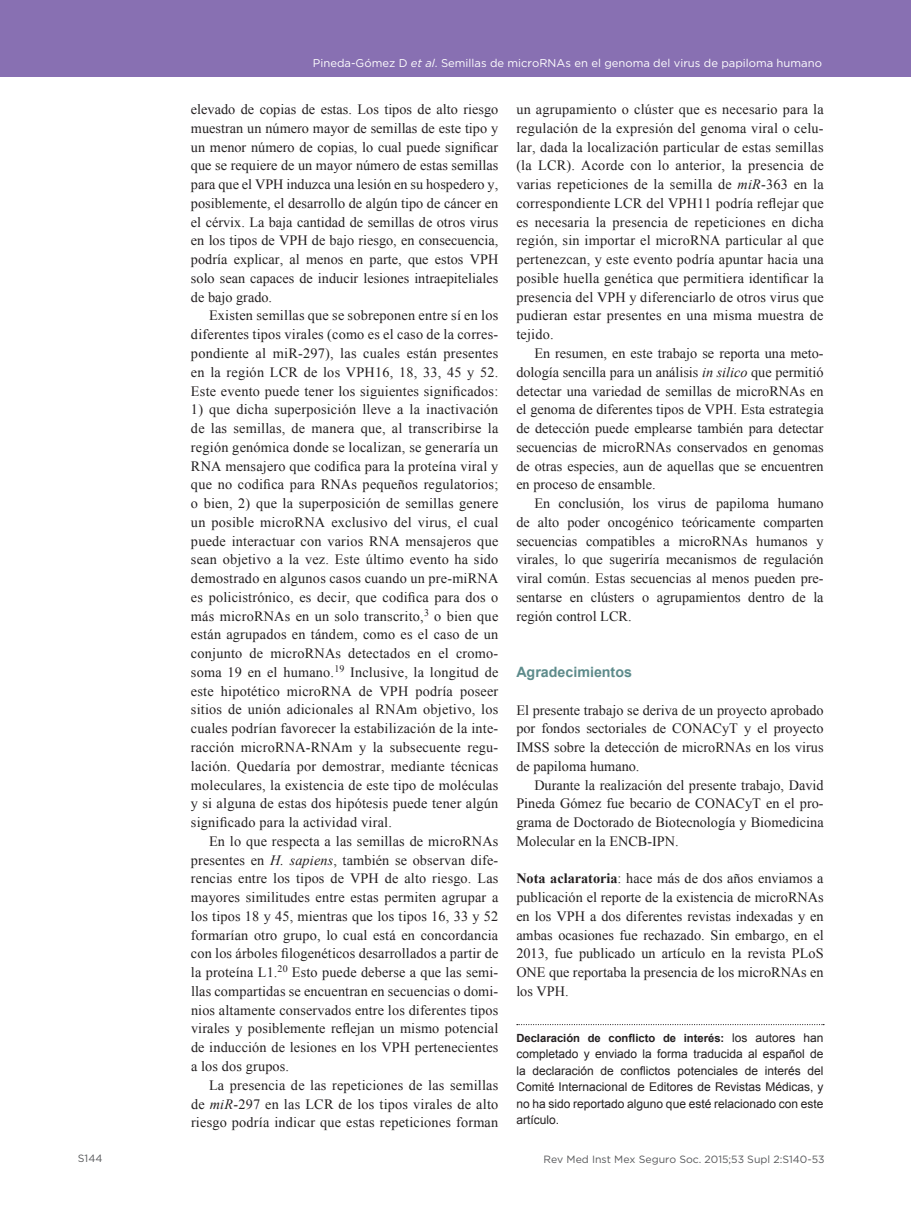
<style>
.page{position:relative;width:911px;height:1231px;background:#fff}
.page>*{position:absolute;margin:0;border:0;box-sizing:border-box;transform-origin:0 0}
.t1{font:14.25px/18.8px "Times New Roman";color:#231f20;text-align:justify}
.t2{font:700 14.25px "Arial";color:#5d8b8b}
.t3{font:12px/16.5px "Arial";color:#231f20;text-align:justify}
.t4{font:11.25px "Gotham";color:#fff}
.t5{font:700 11.25px "Arial";color:#231f20}
.t6{font:10.5px "Gotham";color:#57585a}
.s1{font-style:italic}
.s2{font-weight:700}
.s3{font-weight:400;font-size:12px}
</style>
<div class="page">
<div style="left:0;top:0;width:910px;height:77px;background:#8870b2"></div>
<p class="t6" style="left:78px;top:1151px;width:26px">S144</p>
<p class="t4" style="left:313px;top:56px;width:510px">Pineda-Gómez D <span class="s1">et al</span>. Semillas de microRNAs en el genoma del virus de papiloma humano</p>
<p class="t1" style="left:191px;top:100px;width:309px">elevado de copias de estas. Los tipos de alto riesgo muestran un número mayor de semillas de este tipo y un menor número de copias, lo cual puede significar que se requiere de un mayor número de estas semillas para que el VPH induzca una lesión en su hospedero y, posiblemente, el desarrollo de algún tipo de cáncer en el cérvix. La baja cantidad de semillas de otros virus en los tipos de VPH de bajo riesgo, en consecuencia, podría explicar, al menos en parte, que estos VPH solo sean capaces de inducir lesiones intraepiteliales de bajo grado.</p>
<p class="t1" style="left:191px;top:306px;width:309px;text-indent:18px">Existen semillas que se sobreponen entre sí en los diferentes tipos virales (como es el caso de la corres&shy;pondiente al miR-297), las cuales están presentes en la región LCR de los VPH16, 18, 33, 45 y 52.<br>Este evento puede tener los siguientes significados:</p>
<p class="t1" style="left:191px;top:400px;width:309px">1) que dicha superposición lleve a la inactivación de las semillas, de manera que, al transcribirse la región genómica donde se localizan, se generaría un RNA mensajero que codifica para la proteína viral y que no codifica para RNAs pequeños regulatorios; o bien, 2) que la superposición de semillas genere un posible microRNA exclusivo del virus, el cual puede interactuar con varios RNA mensajeros que sean objetivo a la vez. Este último evento ha sido demostrado en algunos casos cuando un pre-miRNA es policistrónico, es decir, que codifica para dos o más microRNAs en un solo transcrito,<sup>3</sup> o bien que están agrupados en tándem, como es el caso de un conjunto de microRNAs detectados en el cromo&shy;soma 19 en el humano.<sup>19</sup> Inclusive, la longitud de este hipotético microRNA de VPH podría poseer sitios de unión adicionales al RNAm objetivo, los cuales podrían favorecer la estabilización de la inte&shy;racción microRNA-RNAm y la subsecuente regu&shy;lación. Quedaría por demostrar, mediante técnicas moleculares, la existencia de este tipo de moléculas y si alguna de estas dos hipótesis puede tener algún significado para la actividad viral.</p>
<p class="t1" style="left:191px;top:831px;width:309px;text-indent:18px">En lo que respecta a las semillas de microRNAs presentes en <span class="s1">H. sapiens</span>, también se observan dife&shy;rencias entre los tipos de VPH de alto riesgo. Las mayores similitudes entre estas permiten agrupar a los tipos 18 y 45, mientras que los tipos 16, 33 y 52 formarían otro grupo, lo cual está en concordancia con los árboles filogenéticos desarrollados a partir de la proteína L1.<sup>20</sup> Esto puede deberse a que las semi&shy;llas compartidas se encuentran en secuencias o domi&shy;nios altamente conservados entre los diferentes tipos virales y posiblemente reflejan un mismo potencial de inducción de lesiones en los VPH pertenecientes a los dos grupos.</p>
<p class="t1" style="left:191px;top:1075px;width:309px;text-indent:18px">La presencia de las repeticiones de las semillas de <span class="s1">miR</span>-297 en las LCR de los tipos virales de alto riesgo podría indicar que estas repeticiones forman</p>
<p class="t1" style="left:516px;top:100px;width:309px">un agrupamiento o clúster que es necesario para la regulación de la expresión del genoma viral o celu&shy;lar, dada la localización particular de estas semillas (la LCR). Acorde con lo anterior, la presencia de varias repeticiones de la semilla de <span class="s1">miR</span>-363 en la correspondiente LCR del VPH11 podría reflejar que es necesaria la presencia de repeticiones en dicha región, sin importar el microRNA particular al que pertenezcan, y este evento podría apuntar hacia una posible huella genética que permitiera identificar la presencia del VPH y diferenciarlo de otros virus que pudieran estar presentes en una misma muestra de tejido.</p>
<p class="t1" style="left:516px;top:343px;width:309px;text-indent:18px">En resumen, en este trabajo se reporta una meto&shy;dología sencilla para un análisis <span class="s1">in silico</span> que permitió detectar una variedad de semillas de microRNAs en el genoma de diferentes tipos de VPH. Esta estrategia de detección puede emplearse también para detectar secuencias de microRNAs conservados en genomas de otras especies, aun de aquellas que se encuentren en proceso de ensamble.</p>
<p class="t1" style="left:516px;top:493px;width:309px;text-indent:18px">En conclusión, los virus de papiloma humano de alto poder oncogénico teóricamente comparten secuencias compatibles a microRNAs humanos y virales, lo que sugeriría mecanismos de regulación viral común. Estas secuencias al menos pueden pre&shy;sentarse en clústers o agrupamientos dentro de la región control LCR.</p>
<p class="t2" style="left:516px;top:662px;width:117px">Agradecimientos</p>
<p class="t1" style="left:516px;top:700px;width:309px">El presente trabajo se deriva de un proyecto aprobado por fondos sectoriales de CONACyT y el proyecto IMSS sobre la detección de microRNAs en los virus de papiloma humano.</p>
<p class="t1" style="left:516px;top:775px;width:309px;text-indent:18px">Durante la realización del presente trabajo, David Pineda Gómez fue becario de CONACyT en el pro&shy;grama de Doctorado de Biotecnología y Biomedicina Molecular en la ENCB-IPN.</p>
<p class="t1" style="left:516px;top:868px;width:309px"><span class="s2">Nota aclaratoria</span>: hace más de dos años enviamos a publicación el reporte de la existencia de microRNAs en los VPH a dos diferentes revistas indexadas y en ambas ocasiones fue rechazado. Sin embargo, en el 2013, fue publicado un artículo en la revista PLoS ONE que reportaba la presencia de los microRNAs en los VPH.</p>
<p class="t5" style="left:516px;top:1029px;width:309px">Declaración de conflicto de interés: <span class="s3">los autores han</span></p>
<p class="t3" style="left:516px;top:1045px;width:309px">completado y enviado la forma traducida al español de la declaración de conflictos potenciales de interés del Comité Internacional de Editores de Revistas Médicas, y no ha sido reportado alguno que esté relacionado con este artículo.</p>
<p class="t6" style="left:543px;top:1151px;width:282px">Rev Med Inst Mex Seguro Soc. 2015;53 Supl 2:S140-53</p>
</div>
